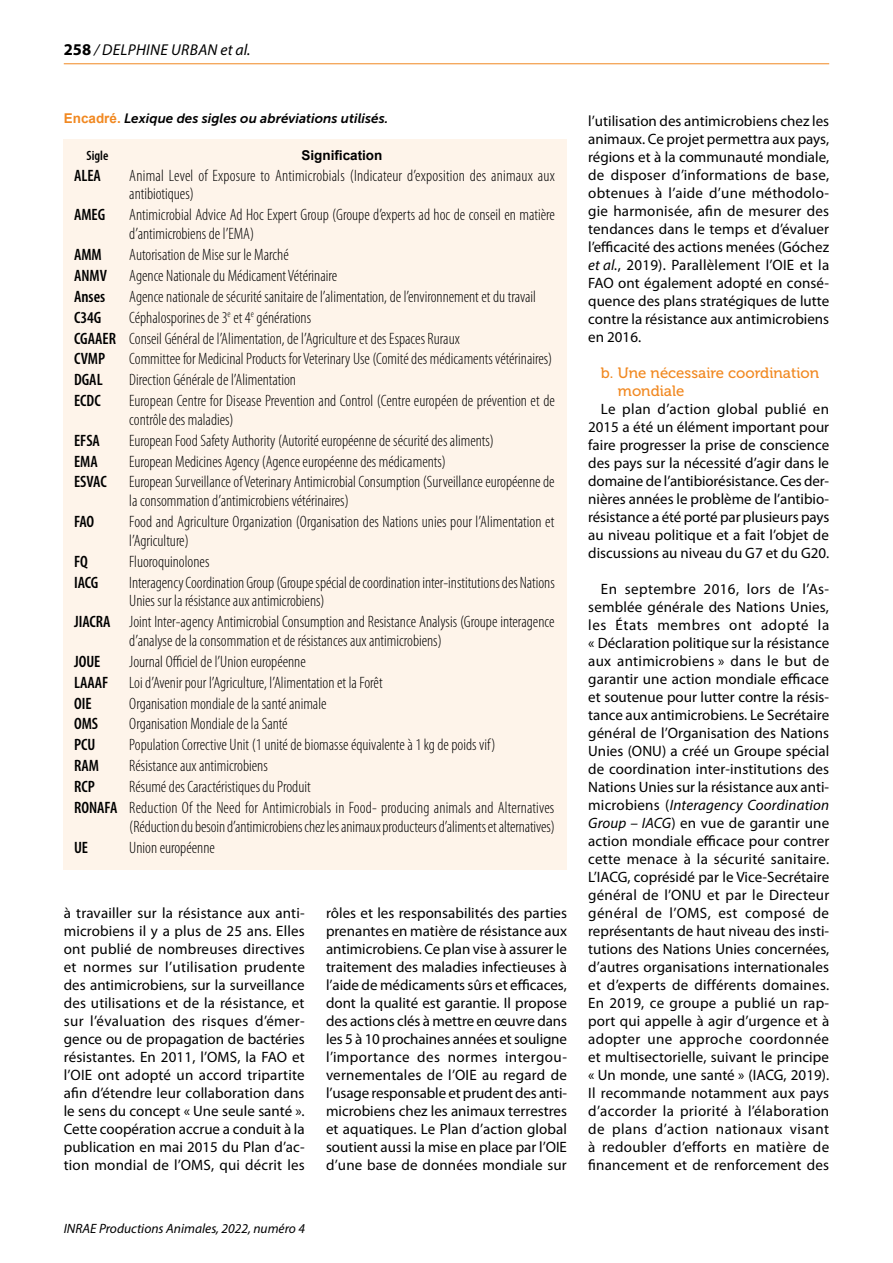
<style>
.page{position:relative;width:893px;height:1263px;background:#fff}
.page>*{position:absolute;margin:0;border:0;box-sizing:border-box;transform-origin:0 0}
.t1{font:300 condensed 16.5px/18.8px "Myriad Pro";color:#000}
.t2{font:600 condensed 16.5px "Myriad Pro";color:#000}
.t3{font:italic 15.75px "Myriad Pro";color:#000}
.t4{font:15px/18px "Myriad Pro";color:#000;text-align:justify}
.t5{font:15px/18px "Museo 500";color:#f18922}
.t6{font:italic 13.5px "Museo Sans 700";color:#000}
.t7{font:italic 13.5px "Myriad Pro";color:#000}
.t8{font:700 13.5px "Arial";color:#000}
.t9{font:600 condensed 13.5px "Myriad Pro";color:#000}
.s1{font-weight:700;font-style:normal;font-size:16.5px}
.s2{font-family:"Arial";font-weight:700;font-style:normal;color:#f18922}
.s3{font-weight:600}
.s4{font-style:italic}
</style>
<div class="page">
<hr style="left:64px;top:63px;width:765px;height:1px;background:#f18922">
<div style="left:64px;top:139px;width:503px;height:731px;background:#fef4ea"></div>
<p class="t3" style="left:64px;top:40px;width:58px"><span class="s1">258</span> / Delphine</p>
<p class="t3" style="left:171px;top:40px;width:11px">urban</p>
<p class="t3" style="left:221px;top:40px;width:31px">et al.</p>
<p class="t6" style="left:64px;top:111px;width:326px"><span class="s2">Encadré.</span> Lexique des sigles ou abréviations utilisés.</p>
<p class="t9" style="left:86px;top:148px;width:23px">Sigle</p>
<p class="t8" style="left:301px;top:145px;width:83px">Signification</p>
<p class="t2" style="left:74px;top:166px;width:28px">ALEA</p>
<p class="t1" style="left:129px;top:166px;width:427px">Animal Level of Exposure to Antimicrobials (Indicateur d’exposition des animaux aux antibiotiques)</p>
<p class="t2" style="left:74px;top:206px;width:33px">AMEG</p>
<p class="t1" style="left:129px;top:205px;width:427px">Antimicrobial Advice Ad Hoc Expert Group (Groupe d’experts ad hoc de conseil en matière d’antimicrobiens de l’EMA)</p>
<p class="t2" style="left:74px;top:245px;width:29px">AMM</p>
<p class="t1" style="left:129px;top:245px;width:161px">Autorisation de Mise sur le Marché</p>
<p class="t2" style="left:74px;top:266px;width:34px">ANMV</p>
<p class="t1" style="left:129px;top:266px;width:209px">Agence Nationale du Médicament Vétérinaire</p>
<p class="t2" style="left:74px;top:287px;width:33px">Anses</p>
<p class="t1" style="left:129px;top:287px;width:408px">Agence nationale de sécurité sanitaire de l’alimentation, de l’environnement et du travail</p>
<p class="t2" style="left:74px;top:308px;width:29px">C34G</p>
<p class="t1" style="left:74px;top:307px;width:387px;line-height:20.9px;text-indent:55px">Céphalosporines de 3<sup>e</sup> et 4<sup>e</sup> générations<br><span class="s3">CGAAER</span> Conseil Général de l’Alimentation, de l’Agriculture et des Espaces Ruraux<br><span class="s3">CVMP</span></p>
<p class="t1" style="left:129px;top:349px;width:424px">Committee for Medicinal Products for Veterinary Use (Comité des médicaments vétérinaires)</p>
<p class="t2" style="left:74px;top:371px;width:30px">DGAL</p>
<p class="t1" style="left:129px;top:370px;width:168px">Direction Générale de l’Alimentation</p>
<p class="t2" style="left:74px;top:392px;width:28px">ECDC</p>
<p class="t1" style="left:129px;top:391px;width:427px">European Centre for Disease Prevention and Control (Centre européen de prévention et de contrôle des maladies)</p>
<p class="t2" style="left:74px;top:431px;width:27px">EFSA</p>
<p class="t1" style="left:129px;top:431px;width:366px">European Food Safety Authority (Autorité européenne de sécurité des aliments)</p>
<p class="t2" style="left:74px;top:452px;width:25px">EMA</p>
<p class="t1" style="left:129px;top:452px;width:318px">European Medicines Agency (Agence européenne des médicaments)</p>
<p class="t2" style="left:74px;top:473px;width:34px">ESVAC</p>
<p class="t1" style="left:129px;top:473px;width:427px">European Surveillance of Veterinary Antimicrobial Consumption (Surveillance européenne de la consommation d’antimicrobiens vétérinaires)</p>
<p class="t2" style="left:74px;top:513px;width:22px">FAO</p>
<p class="t1" style="left:129px;top:512px;width:427px">Food and Agriculture Organization (Organisation des Nations unies pour l’Alimentation et l’Agriculture)</p>
<p class="t2" style="left:74px;top:552px;width:15px">FQ</p>
<p class="t1" style="left:129px;top:552px;width:82px">Fluoroquinolones</p>
<p class="t2" style="left:74px;top:573px;width:26px">IACG</p>
<p class="t1" style="left:129px;top:573px;width:427px">Interagency Coordination Group (Groupe spécial de coordination inter-institutions des Nations<br>Unies sur la résistance aux antimicrobiens)</p>
<p class="t1" style="left:129px;top:612px;width:427px;text-indent:-55px"><span class="s3">JIACRA</span> Joint Inter-agency Antimicrobial Consumption and Resistance Analysis (Groupe interagence d’analyse de la consommation et de résistances aux antimicrobiens)</p>
<p class="t2" style="left:74px;top:652px;width:28px">JOUE</p>
<p class="t1" style="left:129px;top:652px;width:178px">Journal Officiel de l’Union européenne</p>
<p class="t2" style="left:74px;top:673px;width:36px">LAAAF</p>
<p class="t1" style="left:129px;top:673px;width:255px">Loi d’Avenir pour l’Agriculture, l’Alimentation et la Forêt</p>
<p class="t2" style="left:74px;top:694px;width:19px">OIE</p>
<p class="t1" style="left:129px;top:694px;width:199px">Organisation mondiale de la santé animale</p>
<p class="t2" style="left:74px;top:715px;width:26px">OMS</p>
<p class="t1" style="left:129px;top:714px;width:160px">Organisation Mondiale de la Santé</p>
<p class="t2" style="left:74px;top:736px;width:23px">PCU</p>
<p class="t1" style="left:129px;top:735px;width:368px">Population Corrective Unit (1 unité de biomasse équivalente à 1 kg de poids vif)</p>
<p class="t2" style="left:74px;top:757px;width:26px">RAM</p>
<p class="t1" style="left:129px;top:756px;width:140px">Résistance aux antimicrobiens</p>
<p class="t2" style="left:74px;top:778px;width:22px">RCP</p>
<p class="t1" style="left:74px;top:776px;width:482px;line-height:20.9px;text-indent:55px">Résumé des Caractéristiques du Produit<br><span class="s3">RONAFA</span> Reduction Of the Need for Antimicrobials in Food- producing animals and Alternatives</p>
<p class="t1" style="left:129px;top:817px;width:427px">(Réduction du besoin d’antimicrobiens chez les animaux producteurs d’aliments et alternatives)</p>
<p class="t2" style="left:74px;top:838px;width:16px">UE</p>
<p class="t1" style="left:129px;top:838px;width:87px">Union européenne</p>
<p class="t4" style="left:64px;top:904px;width:243px">à travailler sur la résistance aux anti&shy;microbiens il y a plus de 25 ans. Elles ont publié de nombreuses directives et normes sur l’utilisation prudente des antimicrobiens, sur la surveillance des utilisations et de la résistance, et sur l’évaluation des risques d’émer&shy;gence ou de propagation de bactéries résistantes. En 2011, l’OMS, la FAO et l’OIE ont adopté un accord tripartite afin d’étendre leur collaboration dans le sens du concept « Une seule santé ».<br>Cette coopération accrue a conduit à la publication en mai 2015 du Plan d’ac&shy;tion mondial de l’OMS, qui décrit les</p>
<p class="t4" style="left:326px;top:904px;width:243px">rôles et les responsabilités des parties prenantes en matière de résistance aux antimicrobiens. Ce plan vise à assurer le traitement des maladies infectieuses à l’aide de médicaments sûrs et efficaces, dont la qualité est garantie. Il propose des actions clés à mettre en œuvre dans les 5 à 10 prochaines années et souligne l’importance des normes intergou&shy;vernementales de l’OIE au regard de l’usage responsable et prudent des anti&shy;microbiens chez les animaux terrestres et aquatiques. Le Plan d’action global soutient aussi la mise en place par l’OIE d’une base de données mondiale sur</p>
<p class="t7" style="left:64px;top:1220px;width:243px">INRAE Productions Animales, 2022, numéro 4</p>
<p class="t4" style="left:588px;top:112px;width:243px">l’utilisation des antimicrobiens chez les animaux. Ce projet permettra aux pays, régions et à la communauté mondiale, de disposer d’informations de base, obtenues à l’aide d’une méthodolo&shy;gie harmonisée, afin de mesurer des tendances dans le temps et d’évaluer l’efficacité des actions menées (Góchez <span class="s4">et al.</span>, 2019). Parallèlement l’OIE et la FAO ont également adopté en consé&shy;quence des plans stratégiques de lutte contre la résistance aux antimicrobiens en 2016.</p>
<p class="t5" style="left:618px;top:364px;width:203px;text-indent:-17px">b. Une nécessaire coordination mondiale</p>
<p class="t4" style="left:588px;top:400px;width:243px;text-indent:13px">Le plan d’action global publié en 2015 a été un élément important pour faire progresser la prise de conscience des pays sur la nécessité d’agir dans le domaine de l’antibiorésistance. Ces der&shy;nières années le problème de l’antibio&shy;résistance a été porté par plusieurs pays au niveau politique et a fait l’objet de discussions au niveau du G7 et du G20.</p>
<p class="t4" style="left:588px;top:580px;width:243px;text-indent:13px">En septembre 2016, lors de l’As&shy;semblée générale des Nations Unies, les États membres ont adopté la « Déclaration politique sur la résistance aux antimicrobiens » dans le but de garantir une action mondiale efficace et soutenue pour lutter contre la résis&shy;tance aux antimicrobiens. Le Secrétaire général de l’Organisation des Nations Unies (ONU) a créé un Groupe spécial de coordination inter-institutions des Nations Unies sur la résistance aux anti&shy;microbiens (<span class="s4">Interagency Coordination Group – IACG</span>) en vue de garantir une action mondiale efficace pour contrer cette menace à la sécurité sanitaire.<br>L’IACG, coprésidé par le Vice-Secrétaire général de l’ONU et par le Directeur général de l’OMS, est composé de représentants de haut niveau des insti&shy;tutions des Nations Unies concernées, d’autres organisations internationales et d’experts de différents domaines.<br>En 2019, ce groupe a publié un rap&shy;port qui appelle à agir d’urgence et à adopter une approche coordonnée et multisectorielle, suivant le principe « Un monde, une santé » (IACG, 2019).<br>Il recommande notamment aux pays d’accorder la priorité à l’élaboration de plans d’action nationaux visant à redoubler d’efforts en matière de financement et de renforcement des</p>
</div>
